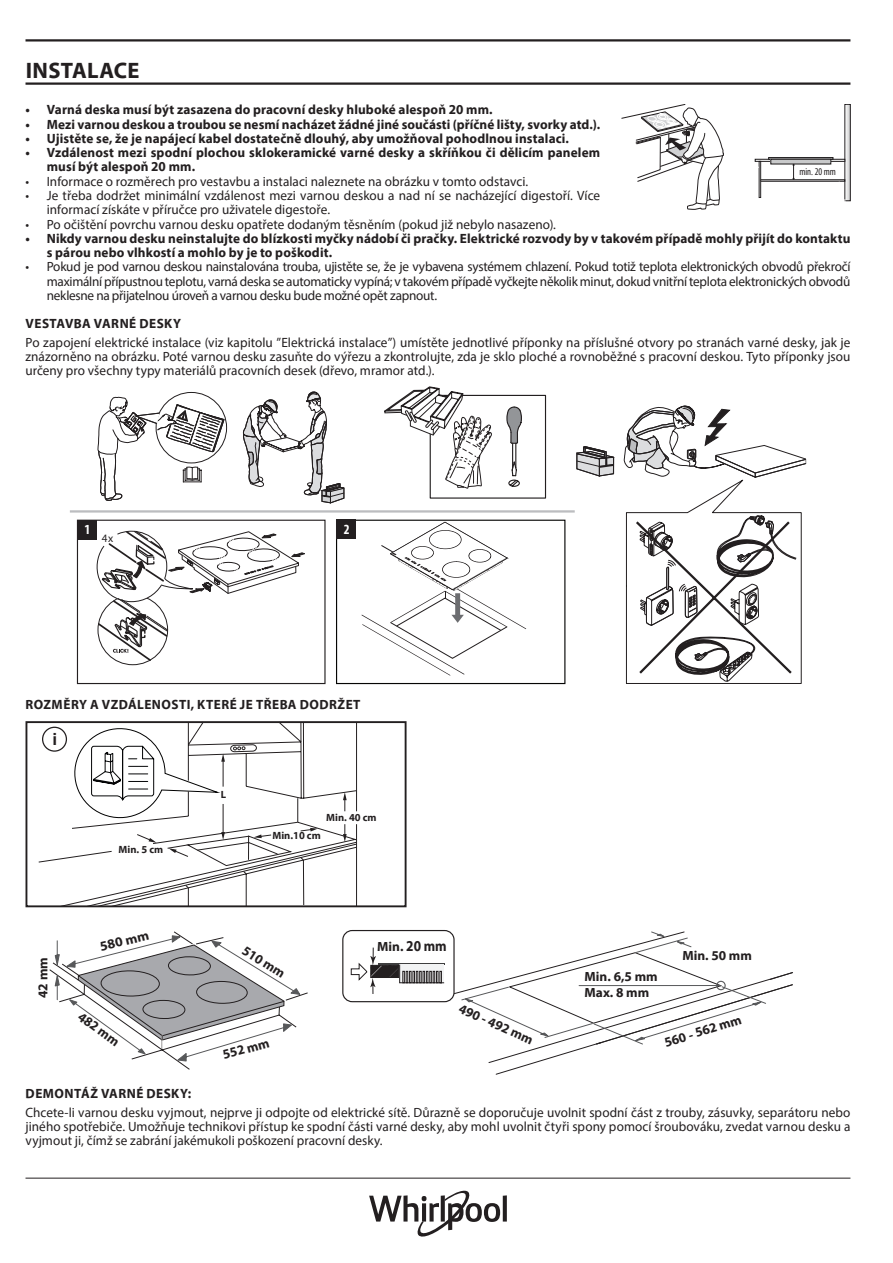
<style>
.page{position:relative;width:893px;height:1263px;background:#fff}
.page>*{position:absolute;margin:0;border:0;box-sizing:border-box;transform-origin:0 0}
.t1{font:700 22.5px "Myriad Pro";letter-spacing:.015em;color:#231f20}
.t2{font:700 16.8px "Arial";color:#231f20}
.t3{font:700 condensed 13.8px "Myriad Pro";color:#fff}
.t4{font:13.5px/14.2px "Myriad Pro";color:#231f20;text-align:justify}
.t5{font:700 13.5px/14.2px "Myriad Pro";letter-spacing:.01em;color:#231f20}
.t6{font:700 13.5px "Myriad Pro";letter-spacing:.035em;color:#231f20}
.t7{font:700 13.35px/16px "Myriad Pro";color:#231f20}
.t8{font:700 13.35px "Myriad Pro";color:#231f20;scale:1.05 1}
.t9{font:11.25px "IKEA Sans";color:#231f20}
.t10{font:700 10.5px "Myriad Pro";color:#231f20}
.t11{font:condensed 10.2px "Myriad Pro";color:#231f20;scale:.96 1}
.s1{font-size:15px}
</style>
<div class="page">
<hr style="left:26px;top:82px;width:824px;height:3px;background:#231f20">
<hr style="left:26px;top:39px;width:824px;height:3px;background:#231f20">
<hr style="left:26px;top:1178px;width:824px;height:1px;background:#231f20">
<svg style="left:503px;top:1195px;width:4px;height:26px"></svg>
<svg style="left:369px;top:1191px;width:131px;height:45px"></svg>
<div style="left:430px;top:395px;width:116px;height:104px;border:1px solid #231f20"></div>
<svg style="left:384px;top:386px;width:108px;height:103px"></svg>
<svg style="left:506px;top:406px;width:16px;height:81px"></svg>
<svg style="left:97px;top:392px;width:130px;height:109px"></svg>
<svg style="left:243px;top:391px;width:102px;height:113px"></svg>
<hr style="left:70px;top:510px;width:505px;height:3px;background:#bcbdc0">
<svg style="left:576px;top:446px;width:39px;height:31px"></svg>
<svg style="left:624px;top:405px;width:182px;height:279px"></svg>
<div style="left:336px;top:520px;width:229px;height:164px;border:1px solid #050504"></div>
<svg style="left:96px;top:530px;width:209px;height:136px"></svg>
<svg style="left:361px;top:522px;width:165px;height:154px"></svg>
<img style="left:390px;top:553px;width:112px;height:38px">
<div style="left:77px;top:520px;width:20px;height:20px;background:#231f20"></div>
<div style="left:77px;top:520px;width:249px;height:164px;border:1px solid #231f20"></div>
<div style="left:337px;top:519px;width:19px;height:20px;background:#231f20"></div>
<div style="left:26px;top:721px;width:381px;height:186px;border:2px solid #231f20"></div>
<svg style="left:38px;top:721px;width:319px;height:186px"></svg>
<svg style="left:461px;top:931px;width:332px;height:144px"></svg>
<div style="left:342px;top:930px;width:113px;height:72px;border:1px solid #231f20;border-radius:9px"></div>
<svg style="left:350px;top:947px;width:95px;height:47px"></svg>
<svg style="left:49px;top:931px;width:259px;height:139px"></svg>
<svg style="left:621px;top:104px;width:103px;height:106px"></svg>
<svg style="left:847px;top:104px;width:3px;height:96px"></svg>
<div style="left:755px;top:159px;width:90px;height:3px;border:1px solid #201d1e"></div>
<div style="left:768px;top:157px;width:65px;height:2px;border:1px solid #201d1e"></div>
<div style="left:771px;top:159px;width:60px;height:5px;background:#c8c9ca"></div>
<div style="left:771px;top:159px;width:60px;height:5px;border:1px solid #201d1e"></div>
<div style="left:759px;top:161px;width:2px;height:37px;border:1px solid #201d1e"></div>
<svg style="left:792px;top:164px;width:3px;height:16px"></svg>
<h1 class="t1" style="left:26px;top:56px;width:115px">INSTALACE</h1>
<p class="t5" style="left:26px;top:102px;width:469px">• Varná deska musí být zasazena do pracovní desky hluboké alespoň 20 mm.</p>
<p class="t5" style="left:26px;top:117px;width:576px">• Mezi varnou deskou a troubou se nesmí nacházet žádné jiné součásti (příčné lišty, svorky atd.).</p>
<p class="t5" style="left:26px;top:131px;width:545px">• Ujistěte se, že je napájecí kabel dostatečně dlouhý, aby umožňoval pohodlnou instalaci.</p>
<p class="t5" style="left:47px;top:145px;width:555px;text-indent:-21px">• Vzdálenost mezi spodní plochou sklokeramické varné desky a skříňkou či dělicím panelem musí být alespoň 20 mm.</p>
<p class="t4" style="left:26px;top:174px;width:504px">• Informace o rozměrech pro vestavbu a instalaci naleznete na obrázku v tomto odstavci.</p>
<p class="t4" style="left:47px;top:188px;width:555px;text-indent:-21px">• Je třeba dodržet minimální vzdálenost mezi varnou deskou a nad ní se nacházející digestoří. Více informací získáte v příručce pro uživatele digestoře.</p>
<p class="t4" style="left:26px;top:217px;width:532px">• Po očištění povrchu varnou desku opatřete dodaným těsněním (pokud již nebylo nasazeno).</p>
<p class="t5" style="left:47px;top:231px;width:805px;text-indent:-21px">• Nikdy varnou desku neinstalujte do blízkosti myčky nádobí či pračky. Elektrické rozvody by v takovém případě mohly přijít do kontaktu s párou nebo vlhkostí a mohlo by je to poškodit.</p>
<p class="t4" style="left:47px;top:259px;width:805px;text-indent:-21px">• Pokud je pod varnou deskou nainstalována trouba, ujistěte se, že je vybavena systémem chlazení. Pokud totiž teplota elektronických obvodů překročí maximální přípustnou teplotu, varná deska se automaticky vypíná; v takovém případě vyčkejte několik minut, dokud vnitřní teplota elektronických obvodů neklesne na přijatelnou úroveň a varnou desku bude možné opět zapnout.</p>
<p class="t6" style="left:26px;top:315px;width:157px">VESTAVBA VARNÉ DESKY</p>
<p class="t4" style="left:26px;top:335px;width:826px">Po zapojení elektrické instalace (viz kapitolu ”Elektrická instalace”) umístěte jednotlivé příponky na příslušné otvory po stranách varné desky, jak je znázorněno na obrázku. Poté varnou desku zasuňte do výřezu a zkontrolujte, zda je sklo ploché a rovnoběžné s pracovní deskou. Tyto příponky jsou určeny pro všechny typy materiálů pracovních desek (dřevo, mramor atd.).</p>
<p class="t11" style="left:799px;top:165px;width:39px">min. 20 mm</p>
<p class="t3" style="left:84px;top:520px;width:7px">1</p>
<p class="t3" style="left:344px;top:520px;width:7px">2</p>
<p class="t9" style="left:102px;top:531px;width:13px">4x</p>
<p class="t6" style="left:26px;top:696px;width:336px">ROZMĚRY A VZDÁLENOSTI, KTERÉ JE TŘEBA DODRŽET</p>
<p class="t2" style="left:52px;top:727px;width:6px">i</p>
<p class="t10" style="left:119px;top:842px;width:46px">Min. 5 cm</p>
<p class="t7" style="left:34px;top:998px;width:42px;rotate:-90deg">42 mm</p>
<p class="t8" style="left:98px;top:938px;width:49px;rotate:-13deg">580 mm</p>
<p class="t7" style="left:85px;top:1008px;width:49px;rotate:37deg">482 mm</p>
<p class="t10" style="left:221px;top:788px;width:7px">L</p>
<p class="t10" style="left:326px;top:811px;width:52px">Min. 40 cm</p>
<p class="t10" style="left:272px;top:829px;width:50px">Min.10 cm</p>
<p class="t7" style="left:248px;top:942px;width:49px;rotate:33deg">510 mm</p>
<p class="t7" style="left:221px;top:1047px;width:49px;rotate:-15deg">552 mm</p>
<p class="t7" style="left:377px;top:937px;width:71px">Min. <span class="s1">20 mm</span></p>
<p class="t7" style="left:463px;top:1000px;width:82px;rotate:24deg">490 - 492 mm</p>
<p class="t7" style="left:585px;top:968px;width:75px">Min. 6,5 mm<br>Max. 8 mm</p>
<p class="t7" style="left:682px;top:946px;width:71px">Min. 50 mm</p>
<p class="t7" style="left:662px;top:1034px;width:81px;rotate:-17deg">560 - 562 mm</p>
<p class="t6" style="left:26px;top:1085px;width:167px">DEMONTÁŽ VARNÉ DESKY:</p>
<p class="t4" style="left:26px;top:1105px;width:826px">Chcete-li varnou desku vyjmout, nejprve ji odpojte od elektrické sítě. Důrazně se doporučuje uvolnit spodní část z trouby, zásuvky, separátoru nebo jiného spotřebiče. Umožňuje technikovi přístup ke spodní části varné desky, aby mohl uvolnit čtyři spony pomocí šroubováku, zvedat varnou desku a vyjmout ji, čímž se zabrání jakémukoli poškození pracovní desky.</p>
</div>
